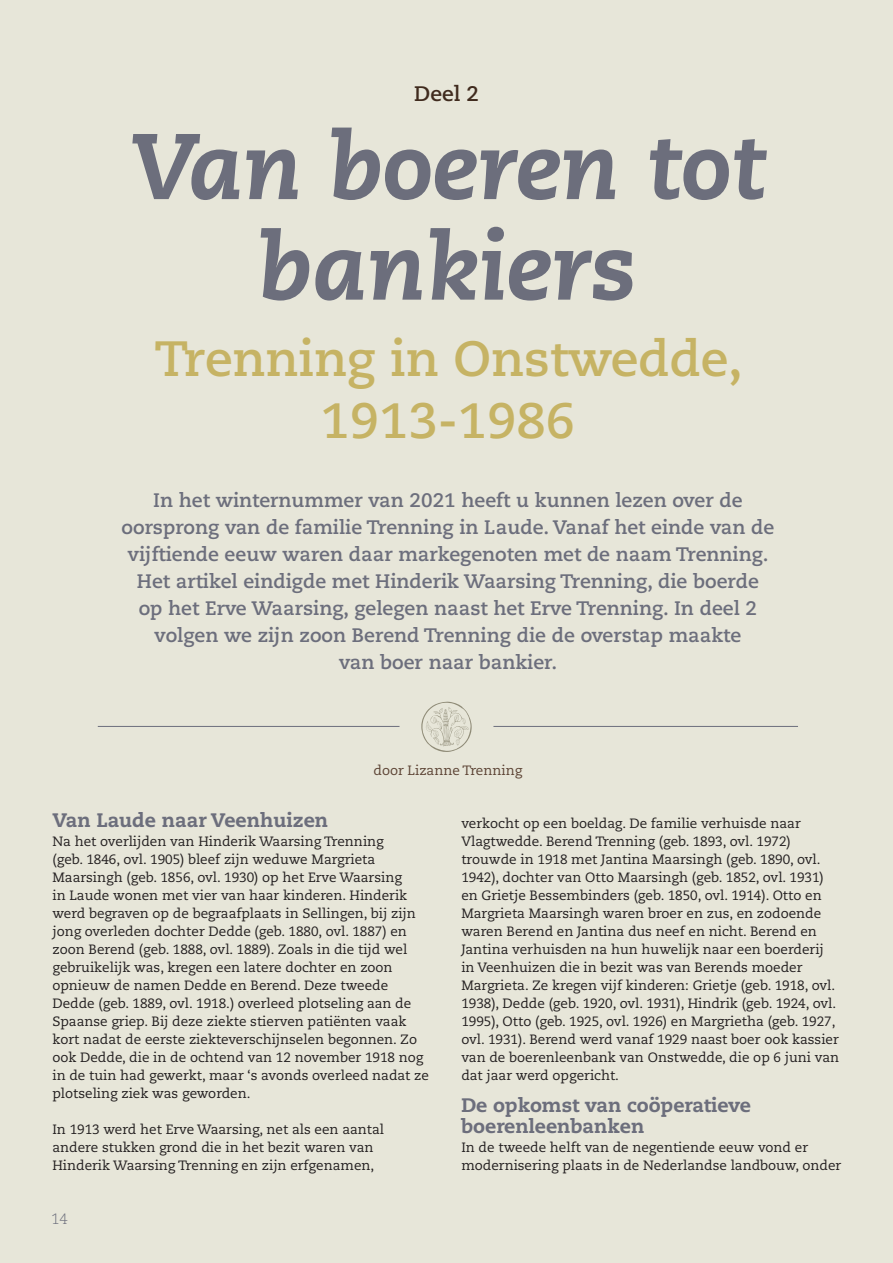
<style>
.page{position:relative;width:893px;height:1263px;background:#e7e6d9}
.page>*{position:absolute;margin:0;border:0;box-sizing:border-box;transform-origin:0 0}
.t1{font:italic 800 93px/100.5px "Caecilia LT Std";color:#6c6e7c;text-align:center}
.t2{font:700 49.5px/61.5px "Caecilia LT Std";color:#c6b364;text-align:center}
.t3{font:700 21px "Caecilia LT Std";color:#402b1e}
.t4{font:700 19.5px/27px "Caecilia LT Std";color:#6c6e7c;text-align:center}
.t5{font:800 19.5px/20.2px "Caecilia LT Std";color:#6c6e7c}
.t6{font:300 15px "Caecilia LT Std";color:#6c6e7c}
.t7{font:13.5px/18px "Caecilia LT Std";color:#231f20}
.t8{font:13.5px "Caecilia LT Std";color:#5c4334}
</style>
<div class="page">
<hr style="left:98px;top:726px;width:301px;height:1px;background:#6c6e7c">
<hr style="left:493px;top:726px;width:305px;height:1px;background:#6c6e7c">
<svg style="left:421px;top:701px;width:51px;height:51px"></svg>
<h3 class="t3" style="left:414px;top:81px;width:66px">Deel 2</h3>
<h1 class="t1" style="left:130px;top:118px;width:637px">Van boeren tot bankiers</h1>
<h2 class="t2" style="left:155px;top:329px;width:590px">Trenning in Onstwedde,<br>1913-1986</h2>
<p class="t4" style="left:122px;top:487px;width:654px">In het winternummer van 2021 heeft u kunnen lezen over de oorsprong van de familie Trenning in Laude. Vanaf het einde van de vijftiende eeuw waren daar markegenoten met de naam Trenning.<br>Het artikel eindigde met Hinderik Waarsing Trenning, die boerde<br>op het Erve Waarsing, gelegen naast het Erve Trenning. In deel 2 volgen we zijn zoon Berend Trenning die de overstap maakte<br>van boer naar bankier.</p>
<p class="t8" style="left:374px;top:763px;width:150px">door Lizanne Trenning</p>
<h3 class="t5" style="left:52px;top:810px;width:277px">Van Laude naar Veenhuizen</h3>
<p class="t7" style="left:52px;top:833px;width:378px">Na het overlijden van Hinderik Waarsing Trenning<br>(geb. 1846, ovl. 1905) bleef zijn weduwe Margrieta Maarsingh (geb. 1856, ovl. 1930) op het Erve Waarsing<br>in Laude wonen met vier van haar kinderen. Hinderik werd begraven op de begraafplaats in Sellingen, bij zijn jong overleden dochter Dedde (geb. 1880, ovl. 1887) en zoon Berend (geb. 1888, ovl. 1889). Zoals in die tijd wel gebruikelijk was, kregen een latere dochter en zoon opnieuw de namen Dedde en Berend. Deze tweede Dedde (geb. 1889, ovl. 1918.) overleed plotseling aan de Spaanse griep. Bij deze ziekte stierven patiënten vaak kort nadat de eerste ziekteverschijnselen begonnen. Zo ook Dedde, die in de ochtend van 12 november 1918 nog in de tuin had gewerkt, maar ‘s avonds overleed nadat ze plotseling ziek was geworden.</p>
<p class="t7" style="left:52px;top:1121px;width:333px">In 1913 werd het Erve Waarsing, net als een aantal andere stukken grond die in het bezit waren van<br>Hinderik Waarsing Trenning en zijn erfgenamen,</p>
<p class="t6" style="left:51px;top:1210px;width:18px">14</p>
<p class="t7" style="left:461px;top:815px;width:379px">verkocht op een boeldag. De familie verhuisde naar Vlagtwedde. Berend Trenning (geb. 1893, ovl. 1972) trouwde in 1918 met Jantina Maarsingh (geb. 1890, ovl.<br>1942), dochter van Otto Maarsingh (geb. 1852, ovl. 1931) en Grietje Bessembinders (geb. 1850, ovl. 1914). Otto en Margrieta Maarsingh waren broer en zus, en zodoende waren Berend en Jantina dus neef en nicht. Berend en Jantina verhuisden na hun huwelijk naar een boerderij in Veenhuizen die in bezit was van Berends moeder Margrieta. Ze kregen vijf kinderen: Grietje (geb. 1918, ovl.<br>1938), Dedde (geb. 1920, ovl. 1931), Hindrik (geb. 1924, ovl.<br>1995), Otto (geb. 1925, ovl. 1926) en Margrietha (geb. 1927, ovl. 1931). Berend werd vanaf 1929 naast boer ook kassier van de boerenleenbank van Onstwedde, die op 6 juni van dat jaar werd opgericht.</p>
<h3 class="t5" style="left:461px;top:1095px;width:291px">De opkomst van coöperatieve boerenleenbanken</h3>
<p class="t7" style="left:461px;top:1139px;width:381px">In de tweede helft van de negentiende eeuw vond er modernisering plaats in de Nederlandse landbouw, onder</p>
</div>
